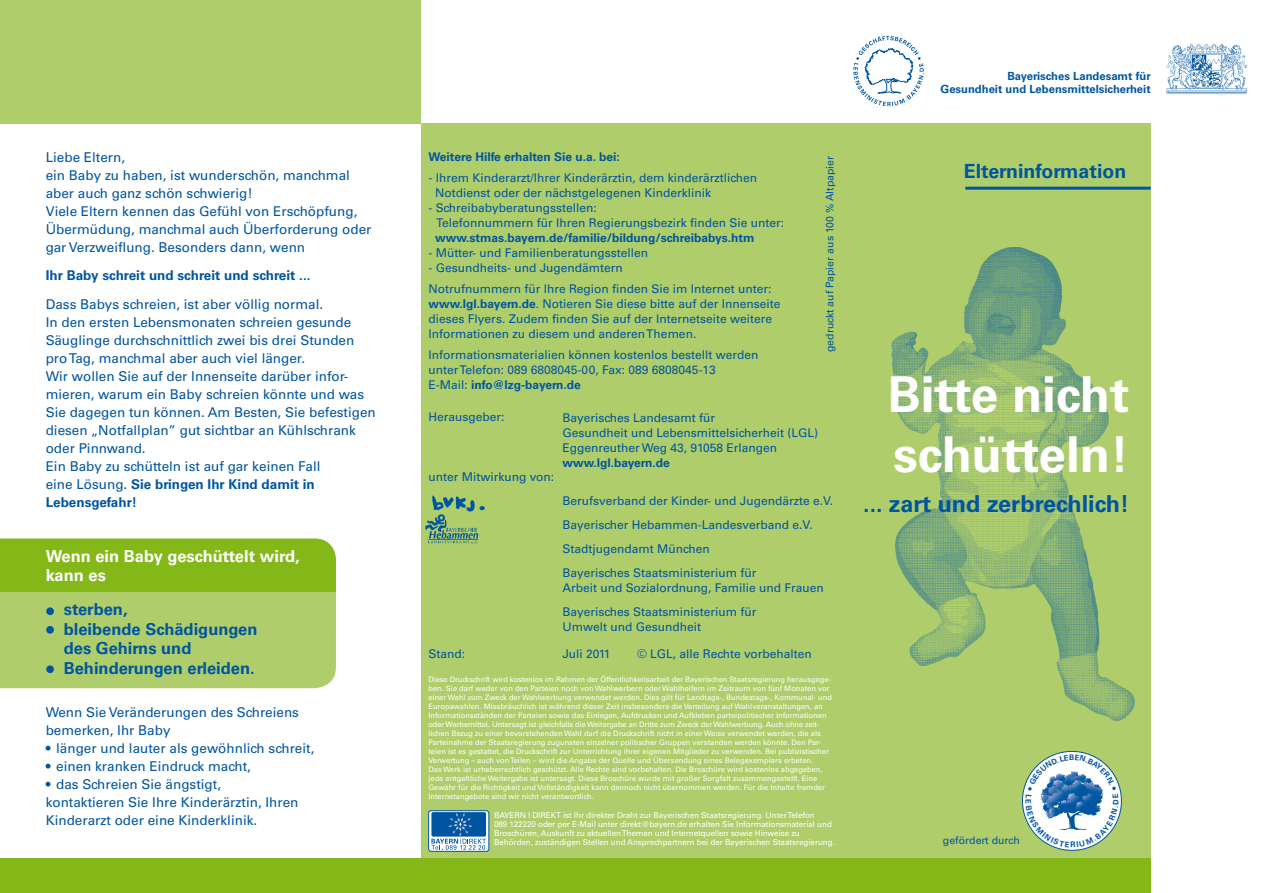
<style>
.page{position:relative;width:1263px;height:893px;background:#fff}
.page>*{position:absolute;margin:0;border:0;box-sizing:border-box;transform-origin:0 0}
.t1{font:700 49.5px/59.4px "Univers LT Std";color:#fff}
.t2{font:700 23.4px "Univers LT Std";color:#0055a0}
.t3{font:700 19.5px "Univers LT Std";color:#0055a0}
.t4{font:700 16.5px/19.5px "Univers LT Std";color:#0055a0}
.t5{font:700 16.5px/19.5px "Univers LT Std";color:#fff}
.t6{font:13.5px/18px "Univers LT Std";color:#0055a0}
.t7{font:12px/15px "Univers LT Std";color:#0055a0}
.t8{font:700 12px "Univers LT Std";color:#0055a0}
.t9{font:700 11.25px/13.5px "Univers LT Std";color:#0055a0;text-align:right}
.t10{font:10.5px "Univers LT Std";color:#0055a0}
.t11{font:8.1px/9px "Univers LT Std";letter-spacing:-.01em;color:#fff}
.t12{font:700 7.65px "Univers";color:#0055a0}
.t13{font:7.5px/9px "Univers LT Std";color:#fff}
.s1{font-weight:700}
</style>
<div class="page">
<div style="left:0;top:632px;width:336px;height:56px;background:#afcd6b"></div>
<div style="left:0;top:539px;width:336px;height:53px;background:#84b819"></div>
<div style="left:0;top:592px;width:336px;height:40px;background:#afcd6b"></div>
<div style="left:421px;top:123px;width:730px;height:770px;background:#afcd6b"></div>
<img style="left:1166px;top:43px;width:81px;height:52px">
<img style="left:421px;top:850px;width:11px;height:9px">
<div style="left:0;top:0;width:421px;height:123px;background:#afcd6b"></div>
<div style="left:0;top:859px;width:1151px;height:34px;background:#84b819"></div>
<hr style="left:965px;top:187px;width:186px;height:3px;background:#0055a0">
<div style="left:46px;top:607px;width:8px;height:8px;background:#0055a0;border-radius:50%"></div>
<div style="left:46px;top:626px;width:8px;height:8px;background:#0055a0;border-radius:50%"></div>
<div style="left:46px;top:665px;width:8px;height:8px;background:#0055a0;border-radius:50%"></div>
<img style="left:891px;top:248px;width:244px;height:472px">
<img style="left:432px;top:495px;width:53px;height:17px">
<img style="left:425px;top:514px;width:54px;height:30px">
<svg style="left:853px;top:36px;width:71px;height:70px"></svg>
<div style="left:429px;top:811px;width:60px;height:40px;background:#fff;border-radius:2px"></div>
<div style="left:428px;top:810px;width:61px;height:41px;border:1px solid #0055a0;border-radius:2px"></div>
<div style="left:431px;top:812px;width:55px;height:25px;background:#1e69ab;border-radius:2px"></div>
<svg style="left:431px;top:813px;width:55px;height:37px"></svg>
<svg style="left:1025px;top:754px;width:93px;height:93px;background:#b6ced4"></svg>
<p class="t6" style="left:46px;top:148px;width:327px">Liebe Eltern,<br>ein Baby zu haben, ist wunderschön, manchmal aber auch ganz schön schwierig!<br>Viele Eltern kennen das Gefühl von Erschöpfung, Übermüdung, manchmal auch Überforderung oder gar Verzweiflung. Besonders dann, wenn</p>
<p class="t6" style="left:46px;top:261px;width:279px;line-height:28.5px"><span class="s1">Ihr Baby schreit und schreit und schreit ...<br></span>Dass Babys schreien, ist aber völlig normal.</p>
<p class="t6" style="left:46px;top:313px;width:332px">In den ersten Lebensmonaten schreien gesunde Säuglinge durchschnittlich zwei bis drei Stunden pro Tag, manchmal aber auch viel länger.<br>Wir wollen Sie auf der Innenseite darüber infor&shy;mieren, warum ein Baby schreien könnte und was Sie dagegen tun können. Am Besten, Sie befestigen diesen „Notfallplan” gut sichtbar an Kühlschrank oder Pinnwand.<br>Ein Baby zu schütteln ist auf gar keinen Fall<br>eine Lösung. <span class="s1">Sie bringen Ihr Kind damit in Lebensgefahr!</span></p>
<p class="t5" style="left:46px;top:546px;width:256px">Wenn ein Baby geschüttelt wird, kann es</p>
<p class="t4" style="left:64px;top:600px;width:195px">sterben,<br>bleibende Schädigungen</p>
<p class="t4" style="left:64px;top:639px;width:192px">des Gehirns und<br>Behinderungen erleiden.</p>
<p class="t6" style="left:46px;top:703px;width:255px">Wenn Sie Veränderungen des Schreiens bemerken, Ihr Baby</p>
<p class="t6" style="left:46px;top:739px;width:270px">• länger und lauter als gewöhnlich schreit,</p>
<p class="t6" style="left:46px;top:757px;width:207px">• einen kranken Eindruck macht,</p>
<p class="t6" style="left:46px;top:775px;width:254px">• das Schreien Sie ängstigt, kontaktieren Sie Ihre Kinderärztin, Ihren<br>Kinderarzt oder eine Kinderklinik.</p>
<h3 class="t8" style="left:428px;top:149px;width:193px">Weitere Hilfe erhalten Sie u.a. bei:</h3>
<p class="t7" style="left:435px;top:170px;width:324px;text-indent:-7px">- Ihrem Kinderarzt/Ihrer Kinderärztin, dem kinderärztlichen<br>Notdienst oder der nächstgelegenen Kinderklinik</p>
<p class="t7" style="left:435px;top:200px;width:350px;text-indent:-7px">- Schreibabyberatungsstellen:<br>Telefonnummern für Ihren Regierungsbezirk finden Sie unter: <span class="s1">www.stmas.bayern.de/familie/bildung/schreibabys.htm</span></p>
<p class="t7" style="left:428px;top:245px;width:221px">- Mütter- und Familienberatungsstellen</p>
<p class="t7" style="left:428px;top:257px;width:345px;line-height:21px">- Gesundheits- und Jugendämtern<br>Notrufnummern für Ihre Region finden Sie im Internet unter:</p>
<p class="t7" style="left:428px;top:296px;width:353px"><span class="s1">www.lgl.bayern.de</span>. Notieren Sie diese bitte auf der Innenseite dieses Flyers. Zudem finden Sie auf der Internetseite weitere<br>Informationen zu diesem und anderen Themen.</p>
<p class="t7" style="left:428px;top:347px;width:332px">Informationsmaterialien können kostenlos bestellt werden unter Telefon: 089 6808045-00, Fax: 089 6808045-13<br>E-Mail: <span class="s1">info@lzg-bayern.de</span></p>
<p class="t7" style="left:428px;top:409px;width:78px">Herausgeber:</p>
<p class="t7" style="left:562px;top:410px;width:257px">Bayerisches Landesamt für<br>Gesundheit und Lebensmittelsicherheit (LGL)<br>Eggenreuther Weg 43, 91058 Erlangen <span class="s1">www.lgl.bayern.de</span></p>
<p class="t7" style="left:428px;top:469px;width:127px">unter Mitwirkung von:</p>
<h3 class="t10" style="left:823px;top:352px;width:198px;rotate:-90deg">gedruckt auf Papier aus 100 % Altpapier</h3>
<p class="t7" style="left:562px;top:489px;width:272px;line-height:23.9px">Berufsverband der Kinder- und Jugendärzte e.V.<br>Bayerischer Hebammen-Landesverband e.V.<br>Stadtjugendamt München<br>Bayerisches Staatsministerium für</p>
<p class="t7" style="left:562px;top:575px;width:263px;line-height:24px">Arbeit und Sozialordnung, Familie und Frauen<br>Bayerisches Staatsministerium für</p>
<p class="t7" style="left:562px;top:619px;width:140px">Umwelt und Gesundheit</p>
<p class="t7" style="left:428px;top:646px;width:38px">Stand:</p>
<p class="t7" style="left:562px;top:646px;width:50px">Juli 2011</p>
<p class="t7" style="left:637px;top:646px;width:176px">© LGL, alle Rechte vorbehalten</p>
<p class="t13" style="left:428px;top:674px;width:405px">Diese Druckschrift wird kostenlos im Rahmen der Öffentlichkeitsarbeit der Bayerischen Staatsregierung herausgege&shy;ben. Sie darf weder von den Parteien noch von Wahlwerbern oder Wahlhelfern im Zeitraum von fünf Monaten vor einer Wahl zum Zweck der Wahlwerbung verwendet werden. Dies gilt für Landtags-, Bundestags-, Kommunal- und Europawahlen. Missbräuchlich ist während dieser Zeit insbesondere die Verteilung auf Wahlveranstaltungen, an Informationsständen der Parteien sowie das Einlegen, Aufdrucken und Aufkleben parteipolitischer Informationen oder Werbemittel. Untersagt ist gleichfalls die Weitergabe an Dritte zum Zweck der Wahlwerbung. Auch ohne zeit&shy;lichen Bezug zu einer bevorstehenden Wahl darf die Druckschrift nicht in einer Weise verwendet werden, die als Parteinahme der Staatsregierung zugunsten einzelner politischer Gruppen verstanden werden könnte. Den Par&shy;teien ist es gestattet, die Druckschrift zur Unterrichtung ihrer eigenen Mitglieder zu verwenden. Bei publizistischer Verwertung – auch von Teilen – wird die Angabe der Quelle und Übersendung eines Belegexemplars erbeten.<br>Das Werk ist urheberrechtlich geschützt. Alle Rechte sind vorbehalten. Die Broschüre wird kostenlos abgegeben, jede entgeltliche Weitergabe ist untersagt. Diese Broschüre wurde mit großer Sorgfalt zusammengestellt. Eine Gewähr für die Richtigkeit und Vollständigkeit kann dennoch nicht übernommen werden. Für die Inhalte fremder Internetangebote sind wir nicht verantwortlich.</p>
<p class="t11" style="left:494px;top:811px;width:342px">BAYERN I DIREKT ist Ihr direkter Draht zur Bayerischen Staatsregierung. Unter Telefon<br>089 122220 oder per E-Mail unter direkt@bayern.de erhalten Sie Informationsmaterial und Broschüren, Auskunft zu aktuellen Themen und Internetquellen sowie Hinweise zu Behörden, zuständigen Stellen und Ansprechpartnern bei der Bayerischen Staatsregierung.</p>
<p class="t9" style="left:940px;top:69px;width:212px">Bayerisches Landesamt für<br>Gesundheit und Lebensmittelsicherheit</p>
<h1 class="t3" style="left:964px;top:160px;width:164px">Elterninformation</h1>
<h1 class="t1" style="left:888px;top:366px;width:243px">Bitte nicht schütteln!</h1>
<h1 class="t2" style="left:863px;top:490px;width:268px">... zart und zerbrechlich!</h1>
<p class="t10" style="left:943px;top:834px;width:78px">gefördert durch</p>
<p class="t12" style="left:1069px;top:753px;width:7px">B</p>
</div>
